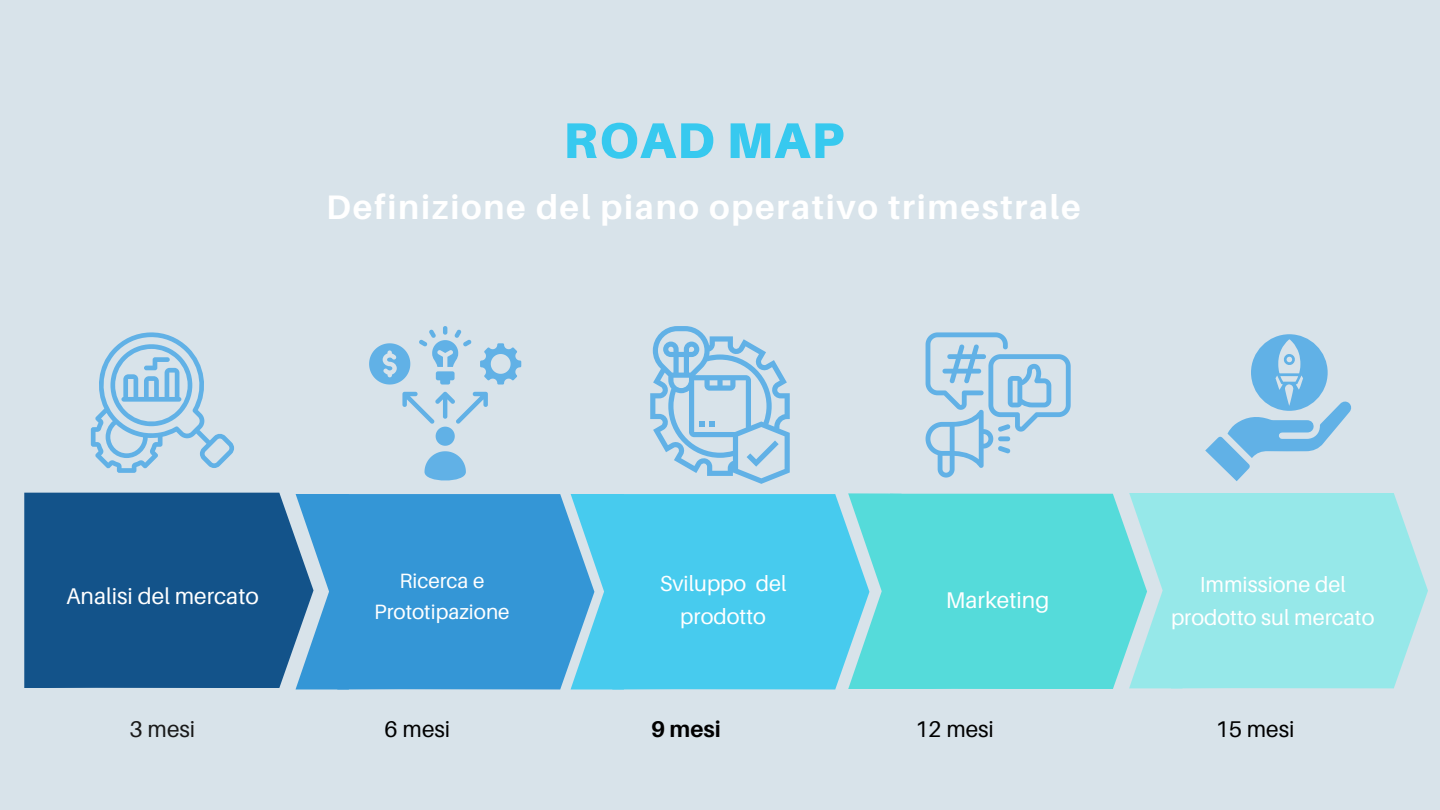
<style>
.page{position:relative;width:1440px;height:810px;background:#d8e3ea}
.page>*{position:absolute;margin:0;border:0;box-sizing:border-box;transform-origin:0 0}
.t1{font:900 50.2px "Aileron";letter-spacing:.03em;color:#37c9ef}
.t2{font:700 34px "Aileron";letter-spacing:.05em;color:#fff}
.t3{font:22.7px "Aileron";color:#fff}
.t4{font:22.7px "Aileron";color:#000}
.t5{font:22.7px "Aileron";color:#191919}
.t6{font:700 22.7px "Aileron";color:#000}
.t7{font:21.7px/32.2px "Aileron";color:#fff;text-align:center}
.t8{font:20.7px/30.8px "Aileron";color:#fff;text-align:center}
</style>
<div class="page">
<div style="left:24px;top:493px;width:272px;height:195px;background:#13538a"></div>
<svg style="left:296px;top:494px;width:41px;height:195px"></svg>
<div style="left:337px;top:494px;width:234px;height:195px;background:#3496d6"></div>
<svg style="left:571px;top:494px;width:41px;height:195px"></svg>
<div style="left:612px;top:494px;width:236px;height:195px;background:#47cbee"></div>
<svg style="left:848px;top:493px;width:54px;height:196px"></svg>
<div style="left:890px;top:494px;width:257px;height:195px;background:#55dbda"></div>
<svg style="left:1129px;top:493px;width:42px;height:195px"></svg>
<div style="left:1171px;top:493px;width:257px;height:195px;background:#96e8e9"></div>
<svg style="left:91px;top:332px;width:143px;height:141px"></svg>
<svg style="left:369px;top:326px;width:152px;height:155px"></svg>
<svg style="left:1205px;top:334px;width:147px;height:147px"></svg>
<svg style="left:926px;top:332px;width:145px;height:146px"></svg>
<svg style="left:650px;top:326px;width:140px;height:158px"></svg>
<h1 class="t1" style="left:563px;top:109px;width:282px">ROAD MAP</h1>
<h2 class="t2" style="left:326px;top:186px;width:756px">Definizione del piano operativo trimestrale</h2>
<p class="t3" style="left:66px;top:582px;width:194px">Analisi del mercato</p>
<p class="t8" style="left:374px;top:565px;width:137px">Ricerca e<br>Prototipazione</p>
<p class="t7" style="left:660px;top:567px;width:128px">Sviluppo del prodotto</p>
<p class="t3" style="left:946px;top:586px;width:105px">Marketing</p>
<p class="t7" style="left:1171px;top:568px;width:205px">Immissione del prodotto sul mercato</p>
<p class="t5" style="left:130px;top:715px;width:67px">3 mesi</p>
<p class="t4" style="left:385px;top:715px;width:67px">6 mesi</p>
<p class="t6" style="left:651px;top:715px;width:71px">9 mesi</p>
<p class="t4" style="left:915px;top:715px;width:81px">12 mesi</p>
<p class="t4" style="left:1216px;top:715px;width:81px">15 mesi</p>
</div>
